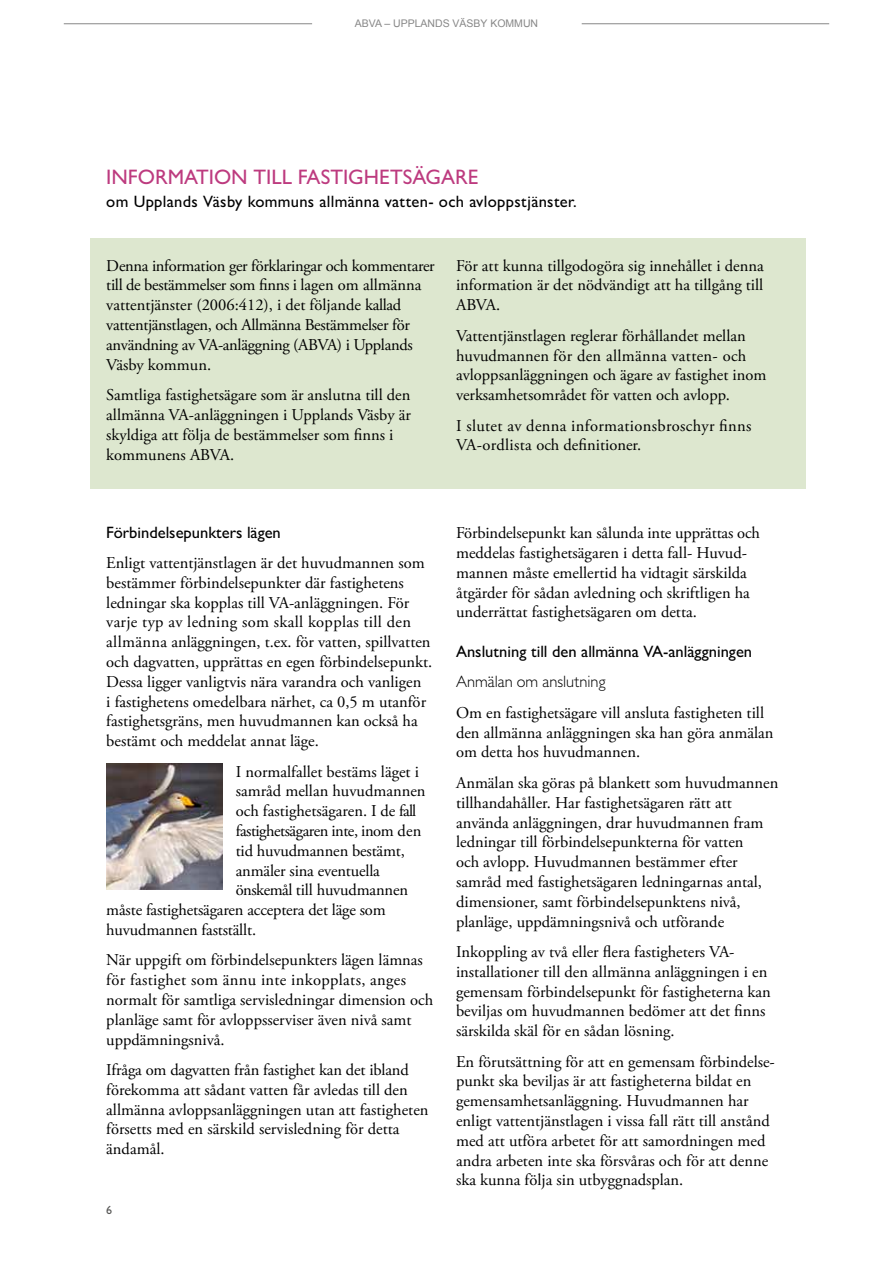
<style>
.page{position:relative;width:893px;height:1263px;background:#fff}
.page>*{position:absolute;margin:0;border:0;box-sizing:border-box;transform-origin:0 0}
.t1{font:500 21px "Gill Sans MT Pro";color:#bd3b7f}
.t2{font:16.5px/19.8px "Adobe Garamond Pro";color:#000}
.t3{font:16.5px/19.8px "Adobe Garamond Pro";letter-spacing:-.02em;color:#000}
.t4{font:16.5px/19.8px "Adobe Garamond Pro";letter-spacing:.02em;color:#000}
.t5{font:500 16.5px "Gill Sans MT Pro";color:#000}
.t6{font:500 16.5px "Gill Sans MT Pro";letter-spacing:.02em;color:#000}
.t7{font:16.5px "Adobe Garamond Pro";letter-spacing:-.03em;color:#000}
.t8{font:300 16.5px "Gill Sans MT Pro";color:#000}
.t9{font:500 12px "Gill Sans MT Pro";color:#575756}
.t10{font:10.5px "Arial";color:#878787}
</style>
<div class="page">
<hr style="left:64px;top:23px;width:248px;height:1px;background:#878787">
<hr style="left:582px;top:23px;width:247px;height:1px;background:#878787">
<div style="left:90px;top:239px;width:715px;height:250px;background:#dde7cf"></div>
<img style="left:106px;top:764px;width:116px;height:126px">
<p class="t10" style="left:355px;top:16px;width:185px">ABVA – UPPLANDS VÄSBY KOMMUN</p>
<p class="t1" style="left:106px;top:165px;width:374px">INFORMATION TILL FASTIGHETSÄGARE</p>
<p class="t6" style="left:106px;top:192px;width:472px">om Upplands Väsby kommuns allmänna vatten- och avloppstjänster.</p>
<p class="t3" style="left:106px;top:256px;width:330px">Denna information ger förklaringar och kommentarer till de bestämmelser som finns i lagen om allmänna vattentjänster (2006:412), i det följande kallad vattentjänstlagen, och Allmänna Bestämmelser för användning av VA-anläggning (ABVA) i Upplands Väsby kommun.</p>
<p class="t2" style="left:106px;top:386px;width:306px">Samtliga fastighetsägare som är anslutna till den allmänna VA-anläggningen i Upplands Väsby är skyldiga att följa de bestämmelser som finns i kommunens ABVA.</p>
<p class="t2" style="left:456px;top:256px;width:309px;text-align:justify">För att kunna tillgodogöra sig innehållet i denna information är det nödvändigt att ha tillgång till ABVA.</p>
<p class="t2" style="left:456px;top:326px;width:312px">Vattentjänstlagen reglerar förhållandet mellan huvudmannen för den allmänna vatten- och avloppsanläggningen och ägare av fastighet inom verksamhetsområdet för vatten och avlopp.</p>
<p class="t4" style="left:456px;top:416px;width:297px">I slutet av denna informationsbroschyr finns<br>VA-ordlista och definitioner.</p>
<p class="t5" style="left:106px;top:522px;width:176px">Förbindelsepunkters lägen</p>
<p class="t2" style="left:106px;top:553px;width:327px">Enligt vattentjänstlagen är det huvudmannen som bestämmer förbindelsepunkter där fastighetens ledningar ska kopplas till VA-anläggningen. För varje typ av ledning som skall kopplas till den allmänna anläggningen, t.ex. för vatten, spillvatten och dagvatten, upprättas en egen förbindelsepunkt.<br>Dessa ligger vanligtvis nära varandra och vanligen<br>i fastighetens omedelbara närhet, ca 0,5 m utanför fastighetsgräns, men huvudmannen kan också ha bestämt och meddelat annat läge.</p>
<p class="t2" style="left:236px;top:762px;width:185px">I normalfallet bestäms läget i</p>
<p class="t2" style="left:236px;top:782px;width:191px">samråd mellan huvudmannen</p>
<p class="t2" style="left:236px;top:802px;width:182px">och fastighetsägaren. I de fall</p>
<p class="t7" style="left:236px;top:821px;width:187px">fastighetsägaren inte, inom den</p>
<p class="t2" style="left:236px;top:841px;width:171px">tid huvudmannen bestämt,</p>
<p class="t2" style="left:236px;top:861px;width:146px">anmäler sina eventuella</p>
<p class="t2" style="left:236px;top:881px;width:174px">önskemål till huvudmannen</p>
<p class="t2" style="left:106px;top:901px;width:281px">måste fastighetsägaren acceptera det läge som</p>
<p class="t2" style="left:106px;top:920px;width:151px">huvudmannen fastställt.</p>
<p class="t2" style="left:106px;top:951px;width:328px">När uppgift om förbindelsepunkters lägen lämnas för fastighet som ännu inte inkopplats, anges normalt för samtliga servisledningar dimension och planläge samt för avloppsserviser även nivå samt uppdämningsnivå.</p>
<p class="t2" style="left:106px;top:1060px;width:324px">Ifråga om dagvatten från fastighet kan det ibland förekomma att sådant vatten får avledas till den allmänna avloppsanläggningen utan att fastigheten försetts med en särskild servisledning för detta ändamål.</p>
<p class="t9" style="left:106px;top:1202px;width:7px">6</p>
<p class="t2" style="left:456px;top:524px;width:305px">Förbindelsepunkt kan sålunda inte upprättas och meddelas fastighetsägaren i detta fall- Huvud&shy;mannen måste emellertid ha vidtagit särskilda åtgärder för sådan avledning och skriftligen ha underrättat fastighetsägaren om detta.</p>
<p class="t5" style="left:456px;top:642px;width:298px">Anslutning till den allmänna VA-anläggningen</p>
<p class="t8" style="left:456px;top:672px;width:151px">Anmälan om anslutning</p>
<p class="t2" style="left:456px;top:703px;width:319px">Om en fastighetsägare vill ansluta fastigheten till den allmänna anläggningen ska han göra anmälan om detta hos huvudmannen.</p>
<p class="t2" style="left:456px;top:773px;width:324px">Anmälan ska göras på blankett som huvudmannen tillhandahåller. Har fastighetsägaren rätt att använda anläggningen, drar huvudmannen fram ledningar till förbindelsepunkterna för vatten<br>och avlopp. Huvudmannen bestämmer efter samråd med fastighetsägaren ledningarnas antal, dimensioner, samt förbindelsepunktens nivå, planläge, uppdämningsnivå och utförande</p>
<p class="t2" style="left:456px;top:942px;width:316px">Inkoppling av två eller flera fastigheters VA&shy;installationer till den allmänna anläggningen i en gemensam förbindelsepunkt för fastigheterna kan beviljas om huvudmannen bedömer att det finns särskilda skäl för en sådan lösning.</p>
<p class="t2" style="left:456px;top:1052px;width:319px">En förutsättning för att en gemensam förbindelse&shy;punkt ska beviljas är att fastigheterna bildat en gemensamhetsanläggning. Huvudmannen har enligt vattentjänstlagen i vissa fall rätt till anstånd med att utföra arbetet för att samordningen med andra arbeten inte ska försvåras och för att denne ska kunna följa sin utbyggnadsplan.</p>
</div>
